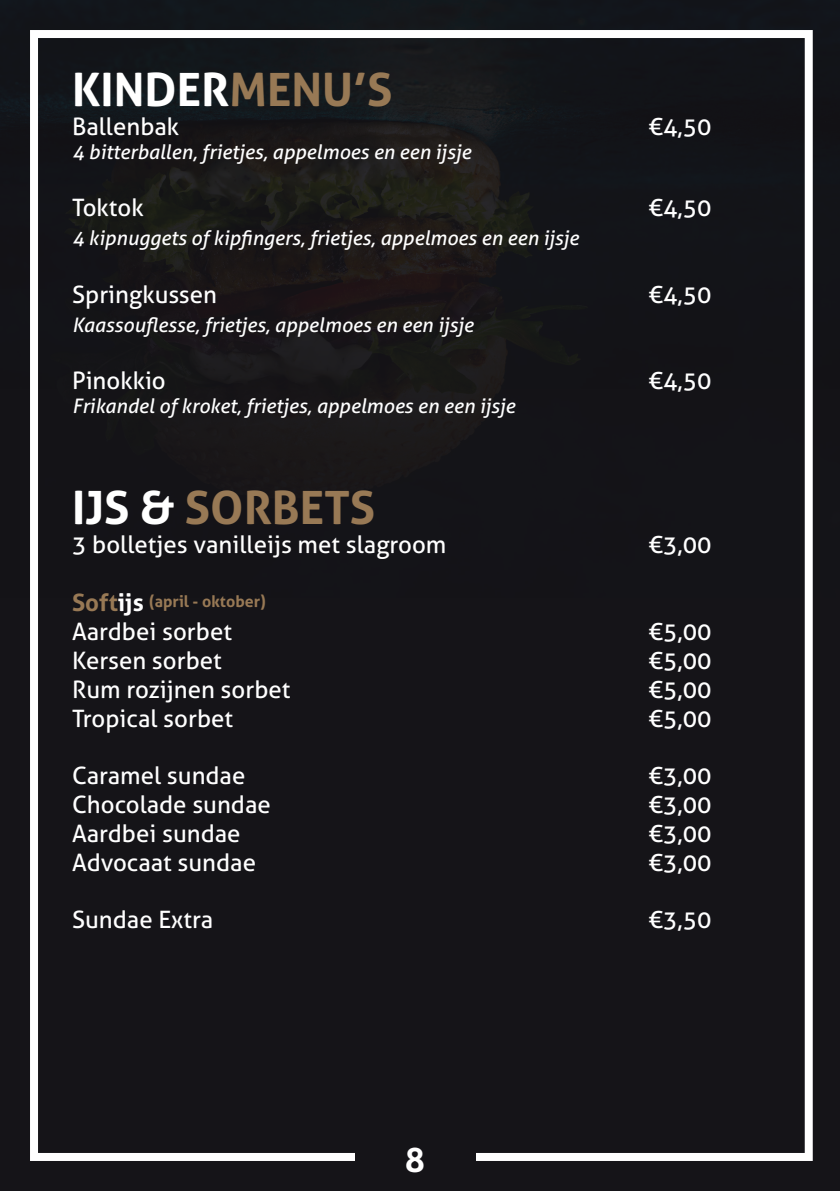
<style>
.page{position:relative;width:840px;height:1191px;background:#fff}
.page>*{position:absolute;margin:0;border:0;box-sizing:border-box;transform-origin:0 0}
.t1{font:700 46px "Aller";color:#fff}
.t2{font:700 46px "Aller";color:#987955}
.t3{font:700 34px "Aller";color:#fff}
.t4{font:24px "Aller";color:#fff}
.t5{font:italic 20px "Aller";color:#fff}
.t6{font:700 16px "Aller";color:#987955}
.s1{color:#987955}
.s2{color:#fff}
.s3{font-size:24px}
.s4{font-size:24px;color:#fff}
</style>
<div class="page">
<div style="left:0;top:0;width:839px;height:1191px;background:#151418"></div>
<div style="left:30px;top:30px;width:782px;height:1131px;border:8px solid #fff"></div>
<div style="left:354px;top:1147px;width:121px;height:44px;background:#151418"></div>
<h1 class="t1" style="left:72px;top:61px;width:322px">KINDER<span class="s1">MENU’S</span></h1>
<p class="t4" style="left:72px;top:112px;width:109px">Ballenbak</p>
<p class="t4" style="left:648px;top:112px;width:64px">€4,50</p>
<p class="t5" style="left:72px;top:139px;width:400px">4 bitterballen, frietjes, appelmoes en een ijsje</p>
<p class="t4" style="left:72px;top:193px;width:73px">Toktok</p>
<p class="t4" style="left:648px;top:193px;width:64px">€4,50</p>
<p class="t5" style="left:72px;top:226px;width:508px">4 kipnuggets of kipfingers, frietjes, appelmoes en een ijsje</p>
<p class="t4" style="left:72px;top:280px;width:146px">Springkussen</p>
<p class="t4" style="left:648px;top:280px;width:64px">€4,50</p>
<p class="t5" style="left:72px;top:312px;width:402px">Kaassouflesse, frietjes, appelmoes en een ijsje</p>
<p class="t4" style="left:72px;top:366px;width:95px">Pinokkio</p>
<p class="t4" style="left:648px;top:366px;width:64px">€4,50</p>
<p class="t5" style="left:72px;top:394px;width:444px">Frikandel of kroket, frietjes, appelmoes en een ijsje</p>
<h1 class="t2" style="left:72px;top:479px;width:304px"><span class="s2">IJS &amp;</span> SORBETS</h1>
<p class="t4" style="left:72px;top:529px;width:375px">3 bolletjes vanilleijs met slagroom</p>
<p class="t4" style="left:648px;top:529px;width:64px">€3,00</p>
<p class="t6" style="left:72px;top:592px;width:195px"><span class="s3">Soft</span><span class="s4">ijs</span> (april - oktober)</p>
<p class="t4" style="left:72px;top:617px;width:161px">Aardbei sorbet</p>
<p class="t4" style="left:648px;top:617px;width:64px">€5,00</p>
<p class="t4" style="left:72px;top:646px;width:151px">Kersen sorbet</p>
<p class="t4" style="left:648px;top:646px;width:64px">€5,00</p>
<p class="t4" style="left:72px;top:674px;width:220px">Rum rozijnen sorbet</p>
<p class="t4" style="left:648px;top:674px;width:64px">€5,00</p>
<p class="t4" style="left:72px;top:703px;width:162px">Tropical sorbet</p>
<p class="t4" style="left:648px;top:703px;width:64px">€5,00</p>
<p class="t4" style="left:72px;top:761px;width:175px">Caramel sundae</p>
<p class="t4" style="left:648px;top:761px;width:64px">€3,00</p>
<p class="t4" style="left:72px;top:790px;width:200px">Chocolade sundae</p>
<p class="t4" style="left:648px;top:790px;width:64px">€3,00</p>
<p class="t4" style="left:72px;top:818px;width:170px">Aardbei sundae</p>
<p class="t4" style="left:648px;top:818px;width:64px">€3,00</p>
<p class="t4" style="left:72px;top:847px;width:185px">Advocaat sundae</p>
<p class="t4" style="left:648px;top:847px;width:64px">€3,00</p>
<p class="t4" style="left:72px;top:905px;width:142px">Sundae Extra</p>
<p class="t4" style="left:648px;top:905px;width:64px">€3,50</p>
<h2 class="t3" style="left:404px;top:1139px;width:22px">8</h2>
</div>
